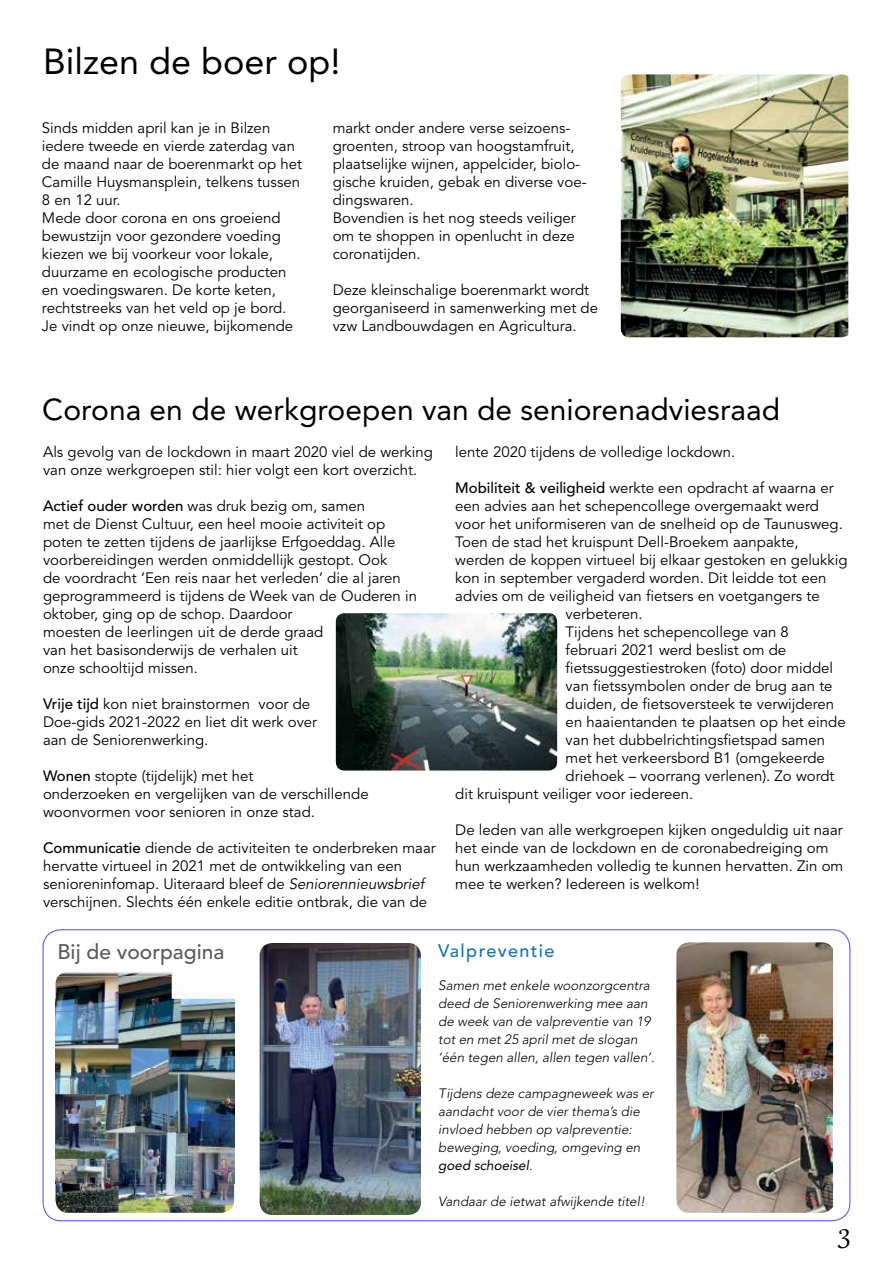
<style>
.page{position:relative;width:893px;height:1263px;background:#fff}
.page>*{position:absolute;margin:0;border:0;box-sizing:border-box;transform-origin:0 0}
.t1{font:36px "Avenir LT Std";color:#000}
.t2{font:36px "Gabriola";color:#000}
.t3{font:30px "Avenir LT Std";color:#000}
.t4{font:500 21px "Avenir LT Std";color:#5a5b5d}
.t5{font:500 18px "Avenir LT Std";letter-spacing:.075em;color:#1a74b3}
.t6{font:15px/18px "Avenir LT Std";color:#000}
.t7{font:italic 300 13.5px/18px "Avenir LT Std";color:#000}
.s1{font-weight:500}
.s2{font-style:italic}
.s3{font-weight:400}
</style>
<div class="page">
<img style="left:621px;top:74px;width:227px;height:263px">
<img style="left:336px;top:613px;width:221px;height:157px">
<img style="left:676px;top:942px;width:157px;height:271px">
<img style="left:58px;top:972px;width:115px;height:4px">
<img style="left:55px;top:976px;width:179px;height:231px">
<img style="left:57px;top:1207px;width:175px;height:6px">
<img style="left:260px;top:943px;width:161px;height:272px">
<h1 class="t1" style="left:43px;top:41px;width:299px">Bilzen de boer op!</h1>
<p class="t6" style="left:42px;top:119px;width:262px">Sinds midden april kan je in Bilzen iedere tweede en vierde zaterdag van de maand naar de boerenmarkt op het Camille Huysmansplein, telkens tussen 8 en 12 uur.<br>Mede door corona en ons groeiend bewustzijn voor gezondere voeding kiezen we bij voorkeur voor lokale, duurzame en ecologische producten en voedingswaren. De korte keten, rechtstreeks van het veld op je bord.<br>Je vindt op onze nieuwe, bijkomende</p>
<p class="t6" style="left:333px;top:119px;width:255px">markt onder andere verse seizoens&shy;groenten, stroop van hoogstamfruit, plaatselijke wijnen, appelcider, biolo&shy;gische kruiden, gebak en diverse voe&shy;dingswaren.<br>Bovendien is het nog steeds veiliger om te shoppen in openlucht in deze coronatijden.</p>
<p class="t6" style="left:333px;top:281px;width:267px">Deze kleinschalige boerenmarkt wordt georganiseerd in samenwerking met de vzw Landbouwdagen en Agricultura.</p>
<h2 class="t3" style="left:42px;top:392px;width:739px">Corona en de werkgroepen van de seniorenadviesraad</h2>
<p class="t6" style="left:43px;top:443px;width:391px">Als gevolg van de lockdown in maart 2020 viel de werking van onze werkgroepen stil: hier volgt een kort overzicht.</p>
<p class="t6" style="left:43px;top:497px;width:375px"><span class="s1">Actief ouder worden</span> was druk bezig om, samen<br>met de Dienst Cultuur, een heel mooie activiteit op poten te zetten tijdens de jaarlijkse Erfgoeddag. Alle voorbereidingen werden onmiddellijk gestopt. Ook<br>de voordracht ‘Een reis naar het verleden’ die al jaren geprogrammeerd is tijdens de Week van de Ouderen in oktober, ging op de schop. Daardoor<br>moesten de leerlingen uit de derde graad<br>van het basisonderwijs de verhalen uit<br>onze schooltijd missen.</p>
<p class="t6" style="left:43px;top:695px;width:276px"><span class="s1">Vrije tijd</span> kon niet brainstormen voor de<br>Doe-gids 2021-2022 en liet dit werk over aan de Seniorenwerking.</p>
<p class="t6" style="left:43px;top:767px;width:327px"><span class="s1">Wonen</span> stopte (tijdelijk) met het<br>onderzoeken en vergelijken van de verschillende woonvormen voor senioren in onze stad.</p>
<p class="t6" style="left:43px;top:839px;width:394px"><span class="s1">Communicatie</span> diende de activiteiten te onderbreken maar hervatte virtueel in 2021 met de ontwikkeling van een senioreninfomap. Uiteraard bleef de <span class="s2">Seniorennieuwsbrief </span>verschijnen. Slechts één enkele editie ontbrak, die van de</p>
<p class="t6" style="left:455px;top:443px;width:282px">lente 2020 tijdens de volledige lockdown.</p>
<p class="t6" style="left:455px;top:479px;width:380px"><span class="s1">Mobiliteit &amp; veiligheid</span> werkte een opdracht af waarna er</p>
<p class="t6" style="left:455px;top:497px;width:365px">een advies aan het schepencollege overgemaakt werd</p>
<p class="t6" style="left:455px;top:515px;width:389px">voor het uniformiseren van de snelheid op de Taunusweg.</p>
<p class="t6" style="left:455px;top:533px;width:345px">Toen de stad het kruispunt Dell-Broekem aanpakte,</p>
<p class="t6" style="left:455px;top:551px;width:394px">werden de koppen virtueel bij elkaar gestoken en gelukkig</p>
<p class="t6" style="left:455px;top:569px;width:373px">kon in september vergaderd worden. Dit leidde tot een</p>
<p class="t6" style="left:455px;top:587px;width:366px">advies om de veiligheid van fietsers en voetgangers te</p>
<p class="t6" style="left:566px;top:605px;width:78px">verbeteren.</p>
<p class="t6" style="left:566px;top:623px;width:225px">Tijdens het schepencollege van 8</p>
<p class="t6" style="left:566px;top:641px;width:222px">februari 2021 werd beslist om de</p>
<p class="t6" style="left:566px;top:659px;width:269px">fietssuggestiestroken (foto) door middel</p>
<p class="t6" style="left:566px;top:677px;width:268px">van fietssymbolen onder de brug aan te</p>
<p class="t6" style="left:566px;top:695px;width:270px">duiden, de fietsoversteek te verwijderen</p>
<p class="t6" style="left:566px;top:713px;width:282px">en haaientanden te plaatsen op het einde</p>
<p class="t6" style="left:566px;top:731px;width:261px">van het dubbelrichtingsfietspad samen</p>
<p class="t6" style="left:566px;top:749px;width:261px">met het verkeersbord B1 (omgekeerde</p>
<p class="t6" style="left:566px;top:767px;width:270px">driehoek – voorrang verlenen). Zo wordt</p>
<p class="t6" style="left:455px;top:785px;width:239px">dit kruispunt veiliger voor iedereen.</p>
<p class="t6" style="left:455px;top:821px;width:390px">De leden van alle werkgroepen kijken ongeduldig uit naar het einde van de lockdown en de coronabedreiging om hun werkzaamheden volledig te kunnen hervatten. Zin om mee te werken? Iedereen is welkom!</p>
<h3 class="t4" style="left:57px;top:939px;width:168px">Bij de voorpagina</h3>
<p class="t5" style="left:438px;top:940px;width:118px">Valpreventie</p>
<p class="t7" style="left:438px;top:976px;width:218px">Samen met enkele woonzorgcentra deed de Seniorenwerking mee aan de week van de valpreventie van 19 tot en met 25 april met de slogan ‘één tegen allen, allen tegen vallen’.</p>
<p class="t7" style="left:438px;top:1084px;width:217px">Tijdens deze campagneweek was er aandacht voor de vier thema’s die invloed hebben op valpreventie: beweging, voeding, omgeving en <span class="s3">goed schoeisel</span>.</p>
<p class="t7" style="left:438px;top:1192px;width:208px">Vandaar de ietwat afwijkende titel!</p>
<h1 class="t2" style="left:839px;top:1208px;width:13px">3</h1>
</div>
